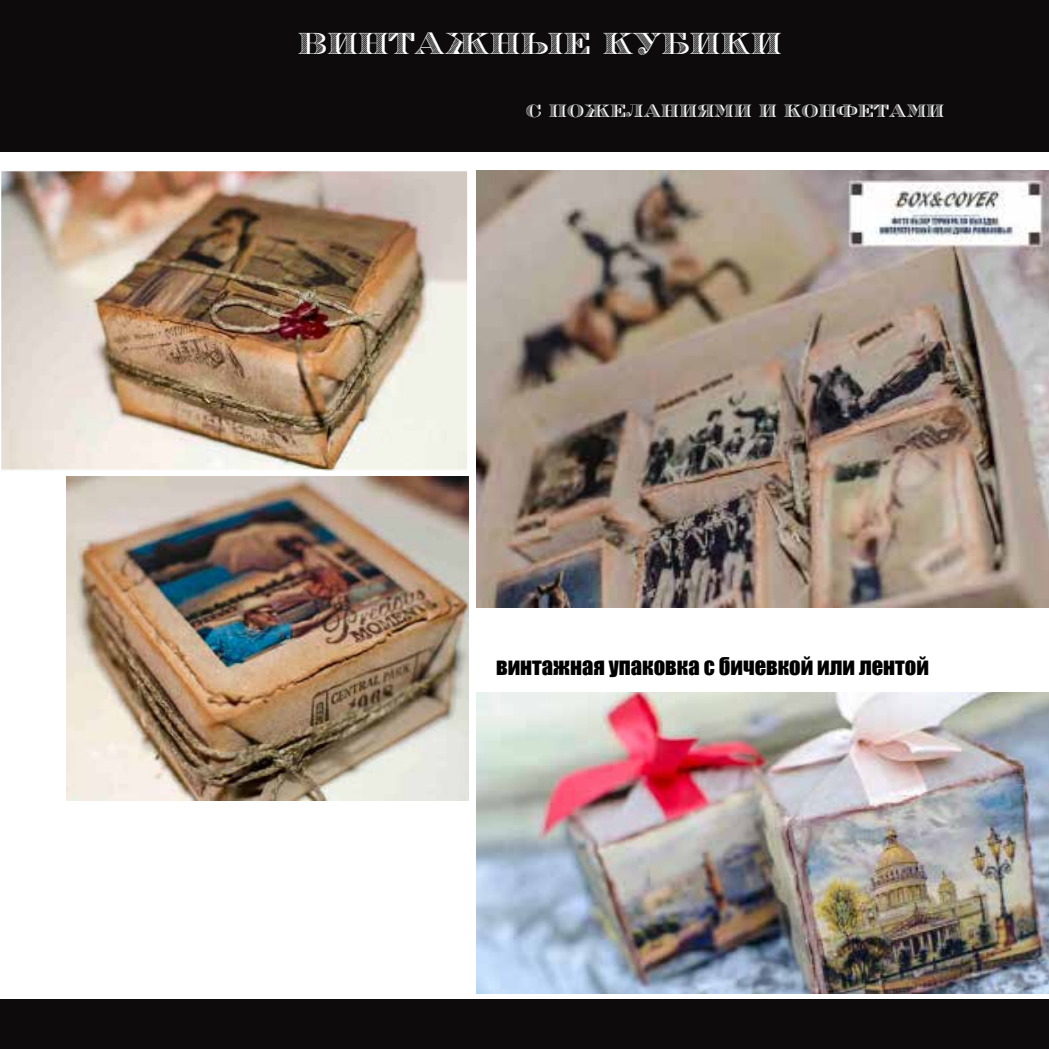
<style>
.page{position:relative;width:1049px;height:1049px;background:#fff}
.page>*{position:absolute;margin:0;border:0;box-sizing:border-box;transform-origin:0 0}
.t1{font:30px "Engravers";color:#fff}
.t2{font:22.5px "Impact";color:#000}
.t3{font:17.5px "Engravers";color:#fff}
</style>
<div class="page">
<div style="left:0;top:0;width:1049px;height:151px;background:#0d0b0c"></div>
<div style="left:0;top:999px;width:1049px;height:50px;background:#0d0b0c"></div>
<img style="left:2px;top:172px;width:464px;height:297px">
<div style="left:0;top:170px;width:468px;height:301px;border:1px solid #fff"></div>
<img style="left:477px;top:170px;width:572px;height:438px">
<img style="left:66px;top:477px;width:402px;height:324px">
<img style="left:477px;top:693px;width:572px;height:300px">
<h1 class="t1" style="left:298px;top:23px;width:485px">винтажные кубики</h1>
<p class="t3" style="left:526px;top:99px;width:420px">с ПОЖЕЛАНИЯМИ И КОНФЕТАМИ</p>
<p class="t2" style="left:496px;top:649px;width:434px">винтажная упаковка с бичевкой или лентой</p>
</div>
